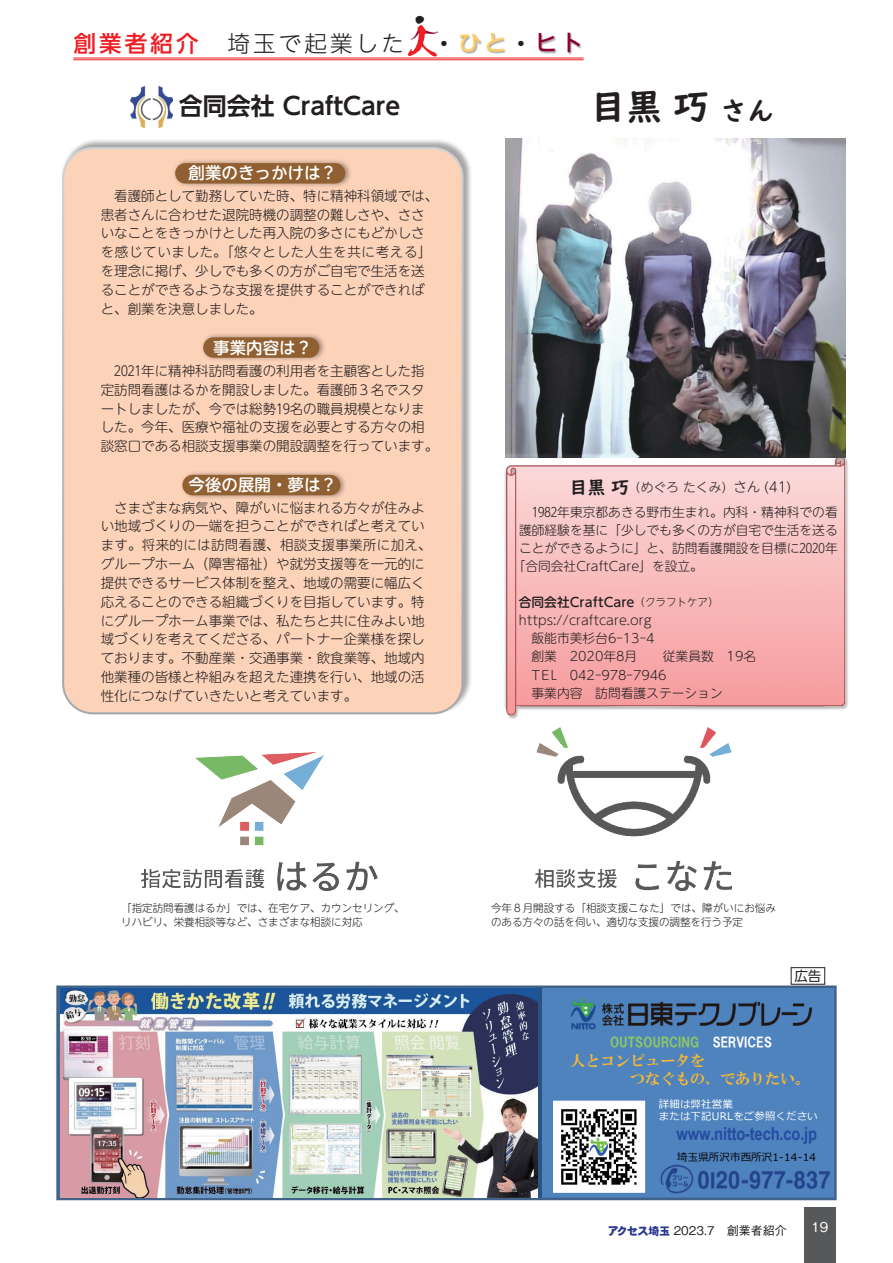
<style>
.page{position:relative;width:893px;height:1263px;background:#fff}
.page>*{position:absolute;margin:0;border:0;box-sizing:border-box;transform-origin:0 0}
.t1{font:700 36px "UD Digi Kyokasho Pro N";color:#231f20}
.t2{font:33.6px "M Kso Kagerou 90 pv RKSJ H";color:#231f20}
.t3{font:700 24px "UD Shin Go Pr 6 N De";color:#231f20}
.t4{font:300 22.5px "UD Shin Go NT Pro";letter-spacing:.14em;color:#231f20}
.t5{font:500 22.5px "UD Shin Go NT Pro";letter-spacing:.14em;color:#ee1d23}
.t6{font:500 22.5px "UD Shin Go NT Pro";color:#fecd64}
.t7{font:500 22.5px "UD Shin Go NT Pro";color:#8b012f}
.t8{font:700 18px "Arial Narrow";letter-spacing:-.01em;color:#254ca1}
.t9{font:500 16.5px "UD Shin M Go Pro";color:#fff}
.t10{font:15px/18px "HG Mincho E";color:#fdb930}
.t11{font:300 13.5px/18.8px "UD Shin M Go Pr 6 N";color:#231f20}
.t12{font:13.5px "HGS Soei Kakugothic UB";letter-spacing:.01em;color:#8dc962}
.t13{font:500 13.5px "Gothic BBB Pro";color:#fff}
.t14{font:13.5px "UD Shin Go Pro";color:#231f20}
.t15{font:300 12.75px "UD Shin M Go Pro";color:#231f20}
.t16{font:300 12.75px "UD Shin M Go Pr 6 N";color:#231f20}
.t17{font:500 12.75px "UD Shin M Go Pro";color:#231f20}
.t18{font:500 12px "Gothic BBB Pro";color:#231f20}
.t19{font:300 10.5px/13.8px "UD Shin M Go Pro";color:#231f20}
.t20{font:10.5px/11.9px "Meiryo";letter-spacing:.005em;color:#fff}
.t21{font:10.5px "Meiryo";letter-spacing:.005em;color:#030303}
.s1{font-weight:500}
.s2{font-weight:500;color:#fecd64}
.s3{font-weight:500;color:#8b012f}
.s4{font-size:27px}
.s5{font-family:"UD Digi Kyokasho Pro N";font-weight:700;font-size:18px}
.s6{font-size:12px}
.s7{font-size:13.5px}
.s8{font-weight:300;font-size:10.5px}
.s9{color:#fff}
.s10{font-family:"DFHS Gothic Std W9 90 pv RKSJ H";font-weight:400;font-size:11.4px;color:#283890}
.s11{font-family:"DFHS Gothic Std W9 90 pv RKSJ H";font-weight:400;font-size:11.1px;color:#283890}
</style>
<div class="page">
<div style="left:804px;top:1208px;width:32px;height:55px;background:#57585a"></div>
<img style="left:504px;top:457px;width:344px;height:262px">
<div style="left:62px;top:138px;width:410px;height:576px;background:#231f20;opacity:.4"></div>
<div style="left:63px;top:148px;width:399px;height:565px;background:#fcd2b8;border-radius:30px"></div>
<div style="left:62px;top:147px;width:401px;height:567px;border:2px solid #fff;border-radius:30px"></div>
<div style="left:173px;top:158px;width:179px;height:30px;background:#231f20;opacity:.4"></div>
<div style="left:175px;top:163px;width:170px;height:21px;background:#906032;border-radius:10px"></div>
<div style="left:201px;top:333px;width:125px;height:29px;background:#231f20;opacity:.4"></div>
<div style="left:203px;top:337px;width:116px;height:21px;background:#906032;border-radius:10px"></div>
<div style="left:180px;top:470px;width:167px;height:30px;background:#231f20;opacity:.4"></div>
<div style="left:182px;top:475px;width:158px;height:20px;background:#906032;border-radius:10px"></div>
<hr style="left:73px;top:58px;width:511px;height:1px;background:#ee1d23">
<hr style="left:73px;top:60px;width:511px;height:1px;background:#ee1d23">
<div style="left:460px;top:32px;width:46px;height:22px;background:#231f20;opacity:.4"></div>
<div style="left:539px;top:33px;width:44px;height:22px;background:#231f20;opacity:.4"></div>
<div style="left:59px;top:988px;width:775px;height:209px;background:#4f83be"></div>
<img style="left:61px;top:988px;width:477px;height:209px">
<img style="left:657px;top:1163px;width:177px;height:32px">
<img style="left:564px;top:995px;width:254px;height:37px">
<hr style="left:538px;top:986px;width:4px;height:212px;background:#285383">
<img style="left:554px;top:1101px;width:90px;height:91px">
<div style="left:550px;top:1097px;width:98px;height:99px;border:3px solid #4f83be"></div>
<div style="left:56px;top:985px;width:781px;height:215px;border:2px solid #416389"></div>
<div style="left:791px;top:967px;width:34px;height:17px;border:1px solid #231f20"></div>
<img style="left:130px;top:85px;width:43px;height:43px">
<img style="left:506px;top:138px;width:340px;height:319px">
<img style="left:142px;top:752px;width:235px;height:138px">
<img style="left:536px;top:727px;width:195px;height:164px">
<svg style="left:408px;top:25px;width:29px;height:32px"></svg>
<h2 class="t2" style="left:403px;top:2px;width:35px">・<sub>ノ</sub></h2>
<h3 class="t6" style="left:459px;top:24px;width:50px">ひと</h3>
<h3 class="t7" style="left:535px;top:24px;width:50px">ヒト</h3>
<h3 class="t5" style="left:74px;top:25px;width:127px">創業者紹介</h3>
<h3 class="t4" style="left:228px;top:25px;width:357px">埼玉で起業した<span class="s1">　・</span><span class="s2">　　</span><span class="s1">・</span><span class="s3">　　</span></h3>
<h3 class="t3" style="left:179px;top:87px;width:223px">合同会社 CRAFTCARE</h3>
<h1 class="t1" style="left:590px;top:76px;width:186px">目黒 巧 <span class="s4">さん</span></h1>
<p class="t9" style="left:189px;top:160px;width:150px">創業のきっかけは？</p>
<p class="t11" style="left:101px;top:185px;width:339px">　看護師として勤務していた時、特に精神科領域では、患者さんに合わせた退院時機の調整の難しさや、ささいなことをきっかけとした再入院の多さにもどかしさを感じていました。「悠々とした人生を共に考える」を理念に掲げ、少しでも多くの方がご自宅で生活を送ることができるような支援を提供することができればと、創業を決意しました。</p>
<p class="t9" style="left:213px;top:334px;width:100px">事業内容は？</p>
<p class="t11" style="left:101px;top:361px;width:339px">　2021年に精神科訪問看護の利用者を主顧客とした指定訪問看護はるかを開設しました。看護師３名でスタートしましたが、今では総勢19名の職員規模となりました。今年、医療や福祉の支援を必要とする方々の相談窓口である相談支援事業の開設調整を行っています。</p>
<p class="t9" style="left:189px;top:472px;width:150px">今後の展開・夢は？</p>
<p class="t11" style="left:101px;top:497px;width:332px">　さまざまな病気や、障がいに悩まれる方々が住みよい地域づくりの一端を担うことができればと考えています。将来的には訪問看護、相談支援事業所に加え、グループホーム（障害福祉）や就労支援等を一元的に提供できるサービス体制を整え、地域の需要に幅広く応えることのできる組織づくりを目指しています。特にグループホーム事業では、私たちと共に住みよい地域づくりを考えてくださる、パートナー企業様を探しております。不動産業・交通事業・飲食業等、地域内他業種の皆様と枠組みを超えた連携を行い、地域の活性化につなげていきたいと考えています。</p>
<p class="t15" style="left:569px;top:477px;width:224px"><span class="s5">目黒 巧</span><span class="s6">（</span>めぐろ たくみ<span class="s6">）</span><span class="s7">さん (41)</span></p>
<p class="t16" style="left:519px;top:502px;width:320px">　1982年東京都あきる野市生まれ。内科・精神科での看</p>
<p class="t16" style="left:519px;top:520px;width:320px">護師経験を基に「少しでも多くの方が自宅で生活を送る</p>
<p class="t16" style="left:519px;top:538px;width:320px">ことができるように」と、訪問看護開設を目標に2020年</p>
<p class="t16" style="left:513px;top:556px;width:192px">「合同会社CraftCare」を設立。</p>
<p class="t17" style="left:519px;top:592px;width:201px">合同会社CraftCare<span class="s8">（クラフトケア）</span></p>
<p class="t15" style="left:519px;top:610px;width:134px">https://craftcare.org</p>
<p class="t15" style="left:519px;top:628px;width:137px">　飯能市美杉台6-13-4</p>
<p class="t15" style="left:519px;top:646px;width:239px">　創業　2020年8月　　従業員数　19名</p>
<p class="t15" style="left:531px;top:664px;width:137px">TEL　042-978-7946</p>
<p class="t15" style="left:519px;top:682px;width:205px">　事業内容　訪問看護ステーション</p>
<p class="t19" style="left:121px;top:900px;width:285px">「指定訪問看護はるか」では、在宅ケア、カウンセリング、リハビリ、栄養相談等など、さまざまな相談に対応</p>
<p class="t19" style="left:491px;top:900px;width:286px">今年８月開設する「相談支援こなた」では、障がいにお悩みのある方々の話を伺い、適切な支援の調整を行う予定</p>
<p class="t14" style="left:794px;top:965px;width:28px">広告</p>
<p class="t12" style="left:610px;top:1035px;width:163px">OUTSOURCING <span class="s9">SERVICES</span></p>
<p class="t10" style="left:630px;top:1051px;width:181px;text-indent:-60px">人とコンピュータを<br>つなぐもの、でありたい。</p>
<p class="t20" style="left:659px;top:1099px;width:160px">詳細は弊社営業<br>または下記URLをご参照ください</p>
<p class="t21" style="left:677px;top:1149px;width:140px">埼⽟県所沢市⻄所沢1-14-14</p>
<h3 class="t8" style="left:677px;top:1120px;width:142px">www.nitto-tech.co.jp</h3>
<p class="t18" style="left:607px;top:1221px;width:181px"><span class="s10">アクセス</span><span class="s11">埼玉</span> 2023.7　創業者紹介</p>
<p class="t13" style="left:811px;top:1216px;width:19px">19</p>
</div>
